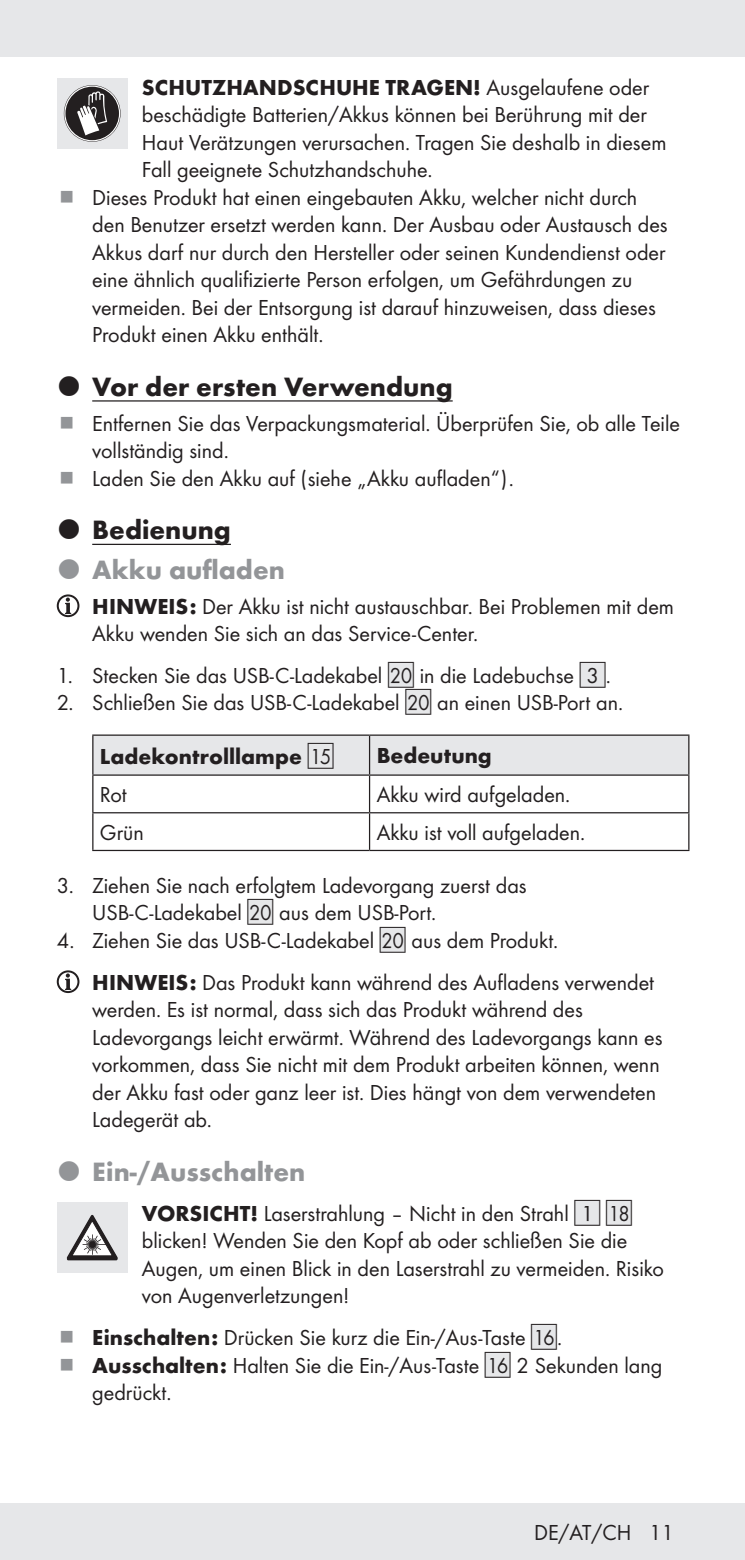
<style>
.page{position:relative;width:745px;height:1560px;background:#fff}
.page>*{position:absolute;margin:0;border:0;box-sizing:border-box;transform-origin:0 0}
.t1{font:700 27.5px "Futura";color:#231f20}
.t2{font:700 27.5px "Futura";color:#939598}
.Indent_SB{font:22.5px/27.5px "Futura Boo";color:#231f20}
.Body_SB{font:22.5px/27.5px "Futura Boo";color:#231f20}
.Body{font:22.5px/27.5px "Futura Boo";color:#231f20}
.Indent{font:22.5px/27.5px "Futura Boo";color:#231f20}
.Headline__Table{font:700 22.5px "Futura";color:#231f20}
.s1{font-family:"Futura";font-weight:700}
.s2{font-family:"IMP Lidl Num Box";font-size:19.75px;color:#e6e7e9}
.s3{font-family:"IMP Lidl Num Box";font-size:19.75px}
.s4{font-family:"IMP Lidl Num Box";font-weight:400;font-size:19.75px;color:#e6e7e9}
.s5{font-family:"IMP Lidl Num Box";font-weight:400;font-size:19.75px}
</style>
<div class="page">
<div style="left:0;top:1502px;width:744px;height:57px;background:#e6e7e9"></div>
<div style="left:0;top:0;width:744px;height:57px;background:#e6e7e9"></div>
<hr style="left:92px;top:400px;width:360px;height:1px;background:#231f20">
<hr style="left:92px;top:543px;width:139px;height:2px;background:#231f20">
<div style="left:57px;top:78px;width:71px;height:71px;background:#e6e7e9"></div>
<svg style="left:64px;top:85px;width:56px;height:57px"></svg>
<svg style="left:58px;top:595px;width:20px;height:21px"></svg>
<div style="left:57px;top:594px;width:22px;height:23px;border:2px solid #231f20;border-radius:50%"></div>
<svg style="left:65px;top:597px;width:6px;height:17px"></svg>
<div style="left:93px;top:735px;width:594px;height:39px;background:#e6e7e9"></div>
<hr style="left:92px;top:734px;width:277px;height:1px;background:#231f20">
<hr style="left:92px;top:735px;width:1px;height:39px;background:#231f20">
<hr style="left:369px;top:734px;width:320px;height:1px;background:#231f20">
<hr style="left:369px;top:735px;width:1px;height:39px;background:#231f20">
<hr style="left:687px;top:735px;width:2px;height:39px;background:#231f20">
<hr style="left:92px;top:774px;width:277px;height:1px;background:#231f20">
<hr style="left:92px;top:775px;width:1px;height:37px;background:#231f20">
<hr style="left:369px;top:774px;width:320px;height:1px;background:#231f20">
<hr style="left:369px;top:775px;width:1px;height:37px;background:#231f20">
<hr style="left:687px;top:775px;width:2px;height:37px;background:#231f20">
<hr style="left:92px;top:812px;width:277px;height:1px;background:#231f20">
<hr style="left:92px;top:813px;width:1px;height:36px;background:#231f20">
<hr style="left:369px;top:812px;width:320px;height:1px;background:#231f20">
<hr style="left:369px;top:813px;width:1px;height:36px;background:#231f20">
<hr style="left:687px;top:813px;width:2px;height:36px;background:#231f20">
<hr style="left:92px;top:849px;width:277px;height:2px;background:#231f20">
<hr style="left:369px;top:849px;width:320px;height:2px;background:#231f20">
<svg style="left:58px;top:971px;width:20px;height:20px"></svg>
<div style="left:57px;top:970px;width:22px;height:22px;border:2px solid #231f20;border-radius:50%"></div>
<svg style="left:65px;top:973px;width:6px;height:16px"></svg>
<div style="left:57px;top:1201px;width:71px;height:71px;background:#e6e7e9"></div>
<svg style="left:67px;top:1214px;width:50px;height:46px"></svg>
<p class="Body_SB" style="left:142px;top:72px;width:526px"><span class="s1">SCHUTZHANDSCHUHE TRAGEN!</span> Ausgelaufene oder beschädigte Batterien/Akkus können bei Berührung mit der Haut Verätzungen verursachen. Tragen Sie deshalb in diesem Fall geeignete Schutzhandschuhe.</p>
<p class="Indent_SB" style="left:92px;top:182px;width:576px">Dieses Produkt hat einen eingebauten Akku, welcher nicht durch den Benutzer ersetzt werden kann. Der Ausbau oder Austausch des Akkus darf nur durch den Hersteller oder seinen Kundendienst oder eine ähnlich qualifizierte Person erfolgen, um Gefährdungen zu vermeiden. Bei der Entsorgung ist darauf hinzuweisen, dass dieses Produkt einen Akku enthält.</p>
<p class="t1" style="left:92px;top:366px;width:362px">Vor der ersten Verwendung</p>
<p class="Indent_SB" style="left:92px;top:408px;width:589px">Entfernen Sie das Verpackungsmaterial. Überprüfen Sie, ob alle Teile vollständig sind.</p>
<p class="Indent_SB" style="left:92px;top:463px;width:420px">Laden Sie den Akku auf (siehe „Akku aufladen“).</p>
<p class="t1" style="left:92px;top:510px;width:140px">Bedienung</p>
<p class="t2" style="left:92px;top:549px;width:194px">Akku aufladen</p>
<p class="Indent" style="left:92px;top:591px;width:583px"><span class="s1">HINWEIS:</span> Der Akku ist nicht austauschbar. Bei Problemen mit dem<br>Akku wenden Sie sich an das Service‑Center.</p>
<p class="Indent_SB" style="left:57px;top:660px;width:552px">1. Stecken Sie das USB‑C-Ladekabel <span class="s2">[</span><span class="s3">20]</span> in die Ladebuchse <span class="s2">[</span><span class="s3">3]</span>.</p>
<p class="Indent_SB" style="left:57px;top:687px;width:564px">2. Schließen Sie das USB‑C-Ladekabel <span class="s2">[</span><span class="s3">20]</span> an einen USB‑Port an.</p>
<p class="Headline__Table" style="left:100px;top:740px;width:235px">Ladekontrolllampe <span class="s4">[</span><span class="s5">15]</span></p>
<p class="Headline__Table" style="left:376px;top:739px;width:117px">Bedeutung</p>
<p class="Body" style="left:100px;top:779px;width:28px">Rot</p>
<p class="Body_SB" style="left:376px;top:779px;width:192px">Akku wird aufgeladen.</p>
<p class="Body" style="left:100px;top:817px;width:45px">Grün</p>
<p class="Body_SB" style="left:376px;top:817px;width:207px">Akku ist voll aufgeladen.</p>
<p class="Indent_SB" style="left:92px;top:870px;width:435px;text-indent:-35px">3. Ziehen Sie nach erfolgtem Ladevorgang zuerst das<br>USB‑C‑Ladekabel <span class="s2">[</span><span class="s3">20]</span> aus dem USB‑Port.</p>
<p class="Indent_SB" style="left:57px;top:925px;width:500px">4. Ziehen Sie das USB‑C‑Ladekabel <span class="s2">[</span><span class="s3">20]</span> aus dem Produkt.</p>
<p class="Indent_SB" style="left:92px;top:967px;width:571px"><span class="s1">HINWEIS:</span> Das Produkt kann während des Aufladens verwendet werden. Es ist normal, dass sich das Produkt während des Ladevorgangs leicht erwärmt. Während des Ladevorgangs kann es vorkommen, dass Sie nicht mit dem Produkt arbeiten können, wenn der Akku fast oder ganz leer ist. Dies hängt von dem verwendeten Ladegerät ab.</p>
<p class="t2" style="left:92px;top:1151px;width:214px">Ein‑/Ausschalten</p>
<p class="Body" style="left:142px;top:1198px;width:523px"><span class="s1">VORSICHT!</span> Laserstrahlung ‒ Nicht in den Strahl <span class="s2">[</span><span class="s3">1]</span> <span class="s2">[</span><span class="s3">18] </span>blicken! Wenden Sie den Kopf ab oder schließen Sie die Augen, um einen Blick in den Laserstrahl zu vermeiden. Risiko von Augenverletzungen!</p>
<p class="Indent_SB" style="left:92px;top:1322px;width:468px"><span class="s1">Einschalten:</span> Drücken Sie kurz die Ein‑/Aus‑Taste <span class="s2">[</span><span class="s3">16]</span>.</p>
<p class="Indent_SB" style="left:92px;top:1349px;width:571px"><span class="s1">Ausschalten:</span> Halten Sie die Ein‑/Aus‑Taste <span class="s2">[</span><span class="s3">16]</span> 2 Sekunden lang gedrückt.</p>
<p class="Indent_SB" style="left:533px;top:1516px;width:141px">DE/AT/CH 11</p>
</div>
